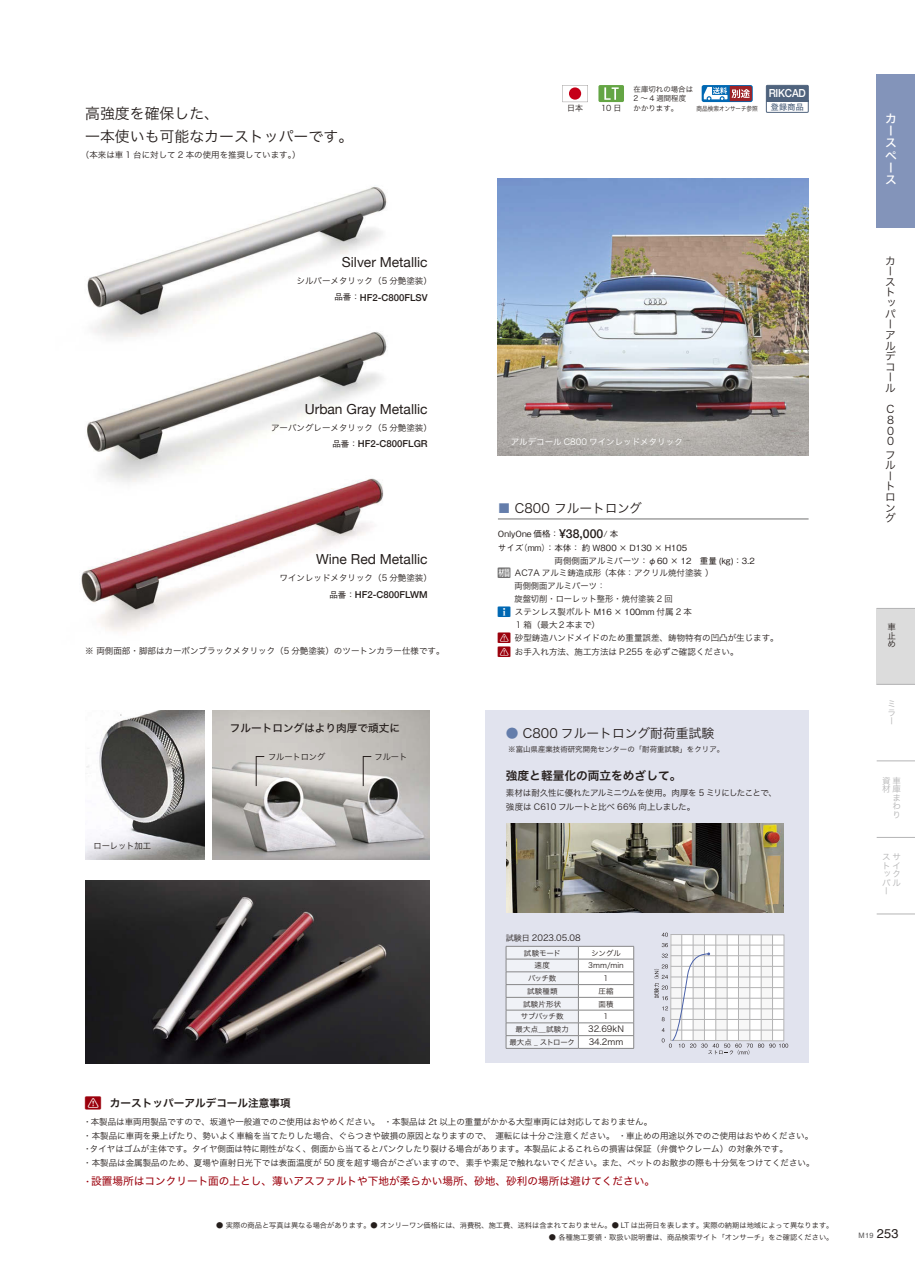
<style>
.page{position:relative;width:915px;height:1263px;background:#fff}
.page>*{position:absolute;margin:0;border:0;box-sizing:border-box;transform-origin:0 0}
.t1{font:14.85px/23.4px "Hiragino Sans W3";color:#251e1c}
.t2{font:13.8px "Helvetica Neue";color:#251e1c}
.t3{font:12.75px "Hiragino Sans W3";color:#251e1c}
.t4{font:11.7px "Hiragino Sans W6";color:#251e1c}
.t5{font:11.7px/12.3px "Hiragino Sans W5";color:#fff}
.t6{font:500 11.1px "Helvetica Neue";letter-spacing:-.02em;color:#fff;scale:.91 1}
.t7{font:10.65px "Hiragino Sans W4";color:#9b000c}
.t8{font:10.65px/10.6px "Hiragino Sans W3";color:#251e1c}
.t9{font:10.65px "Hiragino Sans W6";color:#251e1c}
.t10{font:10.65px "Hiragino Sans W5";color:#251e1c}
.t11{font:10.65px "Only Onefont";color:#9b000c}
.t12{font:500 9.6px "Helvetica Neue";color:#251e1c}
.t13{font:8.55px/13.8px "Hiragino Sans W3";color:#251e1c}
.t14{font:500 8.55px/14.1px "Gothic BBB Pr 6";color:#251e1c}
.t15{font:8.55px/13.8px "Hiragino Sans W3";letter-spacing:-.04em;color:#251e1c}
.t16{font:8.55px "Hiragino Sans W3";color:#fff}
.t17{font:8.55px/8.6px "Hiragino Sans W3";color:#b4b4b5;text-align:justify}
.t18{font:7.95px "Hiragino Sans W3";color:#251e1c}
.t19{font:7.95px "Hiragino Sans W5";color:#4f637d}
.t20{font:7.5px/9.6px "Hiragino Sans W3";color:#251e1c}
.t21{font:7.5px "Hiragino Sans W3";letter-spacing:-.03em;color:#251e1c}
.t22{font:7.5px "Helvetica";color:#595858}
.t23{font:7.2px "Hiragino Sans W3";color:#251e1c}
.t24{font:6.45px "Hiragino Sans W3";color:#251e1c;scale:.89 1}
.s1{font-family:"Gothic BBB Pr 6";font-size:8.55px}
.s2{color:#647dab}
.s3{font-family:"Helvetica Neue";font-size:12.15px}
.s4{font-family:"Hiragino Sans W3";font-weight:400}
.s5{font-family:"Only Onefont";color:#717070}
.s6{font-family:"Only Onefont";color:#0068b3}
.s7{font-family:"Gothic BBB Pr 6";font-weight:500}
.s8{font-family:"Only Onefont";color:#9b000c}
.s9{font-size:7.95px}
.s10{font-size:9px}
.s11{font-size:12.75px;color:#251e1c}
</style>
<div class="page">
<svg style="left:562px;top:85px;width:25px;height:17px"></svg>
<svg style="left:568px;top:87px;width:13px;height:13px"></svg>
<div style="left:598px;top:85px;width:25px;height:17px;background:#64a544;border-radius:2px"></div>
<svg style="left:604px;top:87px;width:14px;height:13px"></svg>
<div style="left:765px;top:85px;width:43px;height:28px;border:1px solid #4f637d"></div>
<div style="left:766px;top:85px;width:42px;height:16px;background:#4f637d"></div>
<hr style="left:765px;top:100px;width:43px;height:2px;background:#4f637d">
<hr style="left:497px;top:519px;width:311px;height:1px;background:#717070">
<img style="left:81px;top:505px;width:291px;height:127px">
<img style="left:87px;top:361px;width:297px;height:144px">
<img style="left:87px;top:187px;width:300px;height:174px">
<img style="left:85px;top:710px;width:119px;height:149px">
<img style="left:213px;top:710px;width:216px;height:149px">
<svg style="left:256px;top:756px;width:8px;height:30px"></svg>
<svg style="left:362px;top:756px;width:9px;height:30px"></svg>
<div style="left:485px;top:710px;width:323px;height:353px;background:#e1e3ee"></div>
<svg style="left:505px;top:946px;width:129px;height:102px"></svg>
<hr style="left:505px;top:1048px;width:73px;height:1px;background:#878788">
<hr style="left:578px;top:1048px;width:55px;height:1px;background:#878788">
<img style="left:506px;top:823px;width:276px;height:90px">
<img style="left:85px;top:880px;width:344px;height:183px">
<div style="left:670px;top:935px;width:113px;height:105px;background:#fff"></div>
<div style="left:670px;top:935px;width:11px;height:106px;background:#f7f7f7"></div>
<div style="left:692px;top:935px;width:12px;height:106px;background:#f7f7f7"></div>
<div style="left:715px;top:935px;width:11px;height:106px;background:#f7f7f7"></div>
<div style="left:738px;top:935px;width:11px;height:106px;background:#f7f7f7"></div>
<div style="left:760px;top:935px;width:12px;height:106px;background:#f7f7f7"></div>
<svg style="left:661px;top:933px;width:6px;height:4px"></svg>
<div style="left:670px;top:934px;width:114px;height:107px;border:1px solid #b4b4b5"></div>
<hr style="left:681px;top:935px;width:1px;height:105px;background:#b4b4b5">
<hr style="left:692px;top:935px;width:1px;height:105px;background:#b4b4b5">
<hr style="left:704px;top:935px;width:1px;height:105px;background:#b4b4b5">
<hr style="left:715px;top:935px;width:1px;height:105px;background:#b4b4b5">
<hr style="left:726px;top:935px;width:1px;height:105px;background:#b4b4b5">
<hr style="left:738px;top:935px;width:1px;height:105px;background:#b4b4b5">
<hr style="left:749px;top:935px;width:1px;height:105px;background:#b4b4b5">
<hr style="left:760px;top:935px;width:1px;height:105px;background:#b4b4b5">
<hr style="left:772px;top:935px;width:1px;height:105px;background:#b4b4b5">
<svg style="left:654px;top:943px;width:134px;height:112px"></svg>
<img style="left:497px;top:179px;width:311px;height:276px">
<div style="left:701px;top:85px;width:51px;height:17px;background:#0068b3;border-radius:2px"></div>
<svg style="left:703px;top:86px;width:48px;height:15px"></svg>
<div style="left:876px;top:74px;width:38px;height:153px;background:#8394ba"></div>
<svg style="left:876px;top:608px;width:38px;height:306px"></svg>
<h1 class="t1" style="left:85px;top:100px;width:269px">高強度を確保した、<br>一本使いも可能なカーストッパーです。</h1>
<p class="t13" style="left:81px;top:147px;width:221px">（本来は車 1 台に対して 2 本の使用を推奨しています。）</p>
<h2 class="t2" style="left:342px;top:252px;width:87px">Silver Metallic</h2>
<p class="t13" style="left:296px;top:273px;width:137px">シルバーメタリック（5 分艶塗装）</p>
<p class="t12" style="left:334px;top:289px;width:95px"><span class="s1">品番：</span>HF2-C800FLSV</p>
<h2 class="t2" style="left:304px;top:399px;width:124px">Urban Gray Metallic</h2>
<p class="t13" style="left:271px;top:420px;width:162px">アーバングレーメタリック（5 分艶塗装）</p>
<p class="t12" style="left:332px;top:436px;width:97px"><span class="s1">品番：</span>HF2-C800FLGR</p>
<h2 class="t2" style="left:316px;top:549px;width:113px">Wine Red Metallic</h2>
<p class="t13" style="left:279px;top:570px;width:154px">ワインレッドメタリック（5 分艶塗装）</p>
<p class="t12" style="left:329px;top:587px;width:100px"><span class="s1">品番：</span>HF2-C800FLWM</p>
<p class="t13" style="left:85px;top:643px;width:361px">※ 両側面部・脚部はカーボンブラックメタリック（5 分艶塗装）のツートンカラー仕様です。</p>
<p class="t10" style="left:230px;top:719px;width:172px">フルートロングはより肉厚で頑丈に</p>
<p class="t13" style="left:94px;top:839px;width:59px">ローレット加工</p>
<p class="t13" style="left:268px;top:749px;width:59px">フルートロング</p>
<p class="t13" style="left:374px;top:749px;width:34px">フルート</p>
<p class="t18" style="left:567px;top:101px;width:17px">日本</p>
<p class="t20" style="left:633px;top:83px;width:61px">在庫切れの場合は<br>2 ～ 4 週間程度</p>
<p class="t6" style="left:768px;top:84px;width:42px">RIKCAD</p>
<p class="t18" style="left:600px;top:101px;width:22px">10 日</p>
<p class="t20" style="left:633px;top:103px;width:46px">かかります。</p>
<p class="t19" style="left:770px;top:100px;width:35px">登録商品</p>
<p class="t24" style="left:696px;top:103px;width:70px">商品検索オンサーチ参照</p>
<p class="t16" style="left:510px;top:435px;width:174px">アルデコール C800 ワインレッドメタリック</p>
<h3 class="t3" style="left:497px;top:497px;width:145px"><span class="s2">■</span> C800 フルートロング</h3>
<p class="t14" style="left:497px;top:526px;width:191px">OnlyOne 価格：<span class="s3">¥38,000</span>/ 本　<br>サイズ（mm）：本体：約 W800 × D130 × H105</p>
<p class="t14" style="left:554px;top:553px;width:202px"><span class="s4">両側側面アルミパーツ</span>：φ60 × 12 重量 (kg)：3.2</p>
<p class="t13" style="left:497px;top:565px;width:217px"><span class="s5">ぅ</span> AC7A アルミ鋳造成形（本体：アクリル焼付塗装）</p>
<p class="t13" style="left:497px;top:578px;width:109px">　　両側側面アルミパーツ：</p>
<p class="t13" style="left:514px;top:591px;width:160px">旋盤切削・ローレット整形・焼付塗装 2 回</p>
<p class="t13" style="left:497px;top:604px;width:195px"><span class="s6">ぉ</span> ステンレス製ボルト <span class="s7">M16 × 100mm</span> 付属 2 本</p>
<p class="t13" style="left:497px;top:618px;width:282px;line-height:12.8px;text-indent:18px">1 箱（最大２本まで）<br><span class="s8">え</span> 砂型鋳造ハンドメイドのため重量誤差、鋳物特有の凹凸が生じます。</p>
<p class="t13" style="left:497px;top:644px;width:242px"><span class="s8">え</span> お手入れ方法、施工方法は P.255 を必ずご確認ください。</p>
<h3 class="t3" style="left:505px;top:721px;width:210px"><span class="s2">●</span> C800 フルートロング耐荷重試験</h3>
<p class="t20" style="left:508px;top:744px;width:217px">※富山県産業技術研究開発センターの「耐荷重試験」をクリア。</p>
<h3 class="t4" style="left:505px;top:765px;width:177px">強度と軽量化の両立をめざして。</h3>
<p class="t15" style="left:505px;top:786px;width:272px">素材は耐久性に優れたアルミニウムを使用。肉厚を 5 ミリにしたことで、強度は C610 フルートと比べ 66% 向上しました。</p>
<p class="t13" style="left:505px;top:930px;width:76px"><span class="s9">試験日</span> 2023.05.08</p>
<p class="t20" style="left:524px;top:947px;width:38px">試験モード</p>
<p class="t20" style="left:591px;top:947px;width:31px">シングル</p>
<p class="t20" style="left:534px;top:960px;width:17px">速度</p>
<p class="t20" style="left:588px;top:960px;width:37px">3mm/min</p>
<p class="t20" style="left:528px;top:973px;width:30px">バッチ数</p>
<p class="t20" style="left:603px;top:973px;width:6px">1</p>
<p class="t20" style="left:527px;top:986px;width:32px">試験種類</p>
<p class="t20" style="left:598px;top:986px;width:16px">圧縮</p>
<p class="t20" style="left:523px;top:998px;width:39px">試験片形状</p>
<p class="t20" style="left:598px;top:998px;width:16px">面積</p>
<p class="t20" style="left:521px;top:1011px;width:44px">サブバッチ数</p>
<p class="t20" style="left:603px;top:1011px;width:6px">1</p>
<p class="t20" style="left:515px;top:1024px;width:55px">最大点＿試験力</p>
<p class="t13" style="left:588px;top:1022px;width:37px">32.69kN</p>
<p class="t21" style="left:509px;top:1035px;width:67px">最大点 _ ストローク</p>
<p class="t13" style="left:588px;top:1034px;width:36px">34.2mm</p>
<p class="t11" style="left:85px;top:1096px;width:12px">え</p>
<p class="t9" style="left:110px;top:1093px;width:182px">カーストッパーアルデコール注意事項</p>
<p class="t13" style="left:83px;top:1114px;width:732px">・本製品は車両用製品ですので、坂道や一般道でのご使用はおやめください。 ・本製品は 2t 以上の重量がかかる大型車両には対応しておりません。<br>・本製品に車両を乗上げたり、勢いよく車輪を当てたりした場合、ぐらつきや破損の原因となりますので、 運転には十分ご注意ください。 ・車止めの用途以外でのご使用はおやめください。・タイヤはゴムが主体です。タイヤ側面は特に剛性がなく、側面から当てるとパンクしたり裂ける場合があります。本製品によるこれらの損害は保証（弁償やクレーム）の対象外です。<br>・本製品は金属製品のため、夏場や直射日光下では表面温度が 50 度を超す場合がございますので、素手や素足で触れないでください。また、ペットのお散歩の際も十分気をつけてください。</p>
<p class="t7" style="left:83px;top:1171px;width:573px"><span class="s10">・</span>設置場所はコンクリート面の上とし、薄いアスファルトや下地が柔らかい場所、砂地、砂利の場所は避けてください。</p>
<p class="t23" style="left:216px;top:1219px;width:618px">● 実際の商品と写真は異なる場合があります。● オンリーワン価格には、消費税、施工費、送料は含まれておりません。● LT は出荷日を表します。実際の納期は地域によって異なります。</p>
<p class="t23" style="left:548px;top:1230px;width:286px">● 各種施工要領・取扱い説明書は、商品検索サイト「オンサーチ」をご確認ください。</p>
<h3 class="t5" style="left:884px;top:112px;width:13px">カースペース</h3>
<p class="t8" style="left:884px;top:254px;width:12px">カーストッパーアルデコール</p>
<p class="t8" style="left:886px;top:403px;width:10px;text-align:justify">C 8<br>0<br>0</p>
<p class="t8" style="left:884px;top:448px;width:12px">フルートロング</p>
<p class="t13" style="left:887px;top:622px;width:10px;line-height:8.6px;text-align:justify">車止め</p>
<p class="t17" style="left:887px;top:699px;width:9px">ミラー</p>
<p class="t17" style="left:881px;top:775px;width:20px;text-align:right">資車材庫ま<br>わ<br>り</p>
<p class="t17" style="left:881px;top:852px;width:20px">スサトイックパル</p>
<p class="t22" style="left:858px;top:1229px;width:42px">M19 <span class="s11">253</span></p>
</div>
